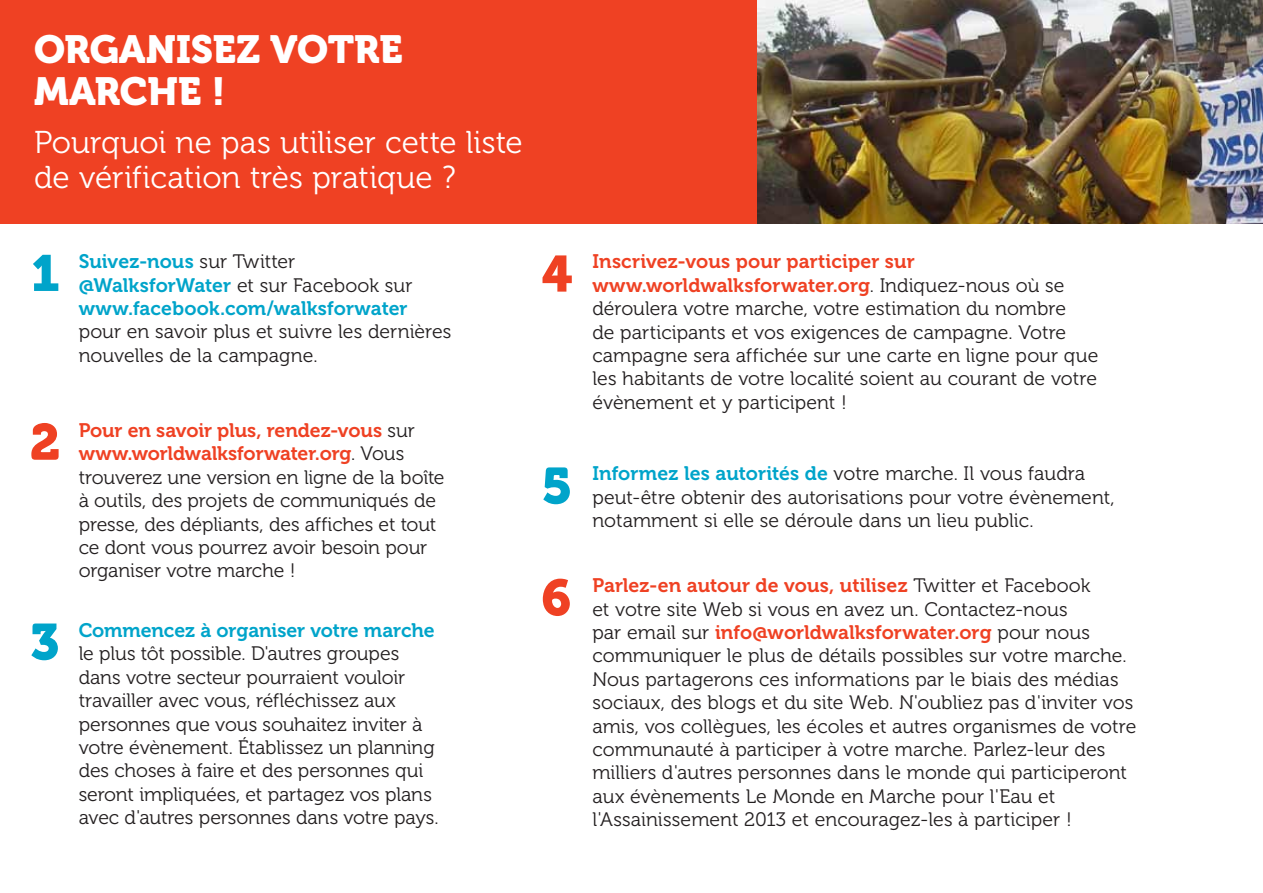
<style>
.page{position:relative;width:1263px;height:893px;background:#fff}
.page>*{position:absolute;margin:0;border:0;box-sizing:border-box;transform-origin:0 0}
.t1{font:50.55px "Museo 900";color:#00a4ca}
.t2{font:50.55px "Museo 900";color:#ef4123}
.t3{font:39px "Museo 900";color:#fff}
.t4{font:31.5px/34.5px "Museo 300";color:#fff}
.t5{font:19.5px/23.4px "Museo 300";color:#231f20}
.t6{font:19.5px/23.4px "Museo 700";color:#ef4123}
.t7{font:19.5px "Museo 700";color:#00a4ca}
.s1{font-family:"Museo 300";color:#231f20}
.s2{font-family:"Museo 700";color:#00a4ca}
</style>
<div class="page">
<div style="left:0;top:0;width:758px;height:223px;background:#ef4123"></div>
<img style="left:758px;top:0;width:505px;height:223px">
<h2 class="t3" style="left:34px;top:27px;width:29px">ORG</h2>
<h2 class="t3" style="left:119px;top:27px;width:207px">ANISEZ VOTR</h2>
<h2 class="t3" style="left:379px;top:27px;width:25px">E</h2>
<h2 class="t3" style="left:34px;top:69px;width:89px">MARCH</h2>
<h2 class="t3" style="left:178px;top:69px;width:49px">E !</h2>
<h3 class="t4" style="left:34px;top:126px;width:490px">Pourquoi ne pas utiliser cette liste de vérification très pratique ?</h3>
<h1 class="t1" style="left:31px;top:245px;width:31px">1</h1>
<p class="t7" style="left:79px;top:251px;width:218px">Suivez-nous <span class="s1">sur Twitter</span></p>
<p class="t5" style="left:79px;top:274px;width:335px"><span class="s2">@WalksforWater</span> et sur Facebook sur</p>
<p class="t7" style="left:79px;top:297px;width:330px">www.facebook.com/walksforwater</p>
<p class="t5" style="left:79px;top:320px;width:374px">pour en savoir plus et suivre les dernières nouvelles de la campagne.</p>
<h1 class="t2" style="left:541px;top:245px;width:32px">4</h1>
<p class="t6" style="left:592px;top:250px;width:474px">Inscrivez-vous pour participer sur www.worldwalksforwater.org<span class="s1">. Indiquez-nous où se</span></p>
<p class="t5" style="left:592px;top:297px;width:507px">déroulera votre marche, votre estimation du nombre<br>de participants et vos exigences de campagne. Votre campagne sera affichée sur une carte en ligne pour que les habitants de votre localité soient au courant de votre évènement et y participent !</p>
<h1 class="t2" style="left:30px;top:413px;width:32px">2</h1>
<h1 class="t1" style="left:30px;top:613px;width:31px">3</h1>
<p class="t6" style="left:79px;top:419px;width:338px">Pour en savoir plus, rendez-vous <span class="s1">sur </span>www.worldwalksforwater.org<span class="s1">. Vous</span></p>
<p class="t5" style="left:79px;top:466px;width:367px">trouverez une version en ligne de la boîte à outils, des projets de communiqués de presse, des dépliants, des affiches et tout ce dont vous pourrez avoir besoin pour organiser votre marche !</p>
<p class="t7" style="left:79px;top:619px;width:357px">Commencez à organiser votre marche</p>
<p class="t5" style="left:79px;top:642px;width:362px">le plus tôt possible. D'autres groupes dans votre secteur pourraient vouloir travailler avec vous, réfléchissez aux personnes que vous souhaitez inviter à votre évènement. Établissez un planning des choses à faire et des personnes qui seront impliquées, et partagez vos plans avec d'autres personnes dans votre pays.</p>
<h1 class="t1" style="left:541px;top:457px;width:33px">5</h1>
<h1 class="t2" style="left:541px;top:569px;width:31px">6</h1>
<p class="t5" style="left:592px;top:462px;width:524px"><span class="s2">Informez les autorités de</span> votre marche. Il vous faudra peut-être obtenir des autorisations pour votre évènement, notamment si elle se déroule dans un lieu public.</p>
<p class="t6" style="left:592px;top:574px;width:499px">Parlez-en autour de vous, utilisez <span class="s1">Twitter et Facebook</span></p>
<p class="t5" style="left:592px;top:597px;width:477px">et votre site Web si vous en avez un. Contactez-nous</p>
<p class="t6" style="left:592px;top:621px;width:499px"><span class="s1">par email sur</span> info@worldwalksforwater.org <span class="s1">pour nous</span></p>
<p class="t5" style="left:592px;top:644px;width:545px">communiquer le plus de détails possibles sur votre marche.<br>Nous partagerons ces informations par le biais des médias sociaux, des blogs et du site Web. N'oubliez pas d'inviter vos amis, vos collègues, les écoles et autres organismes de votre communauté à participer à votre marche. Parlez-leur des milliers d'autres personnes dans le monde qui participeront aux évènements Le Monde en Marche pour l'Eau et l'Assainissement 2013 et encouragez-les à participer !</p>
</div>
